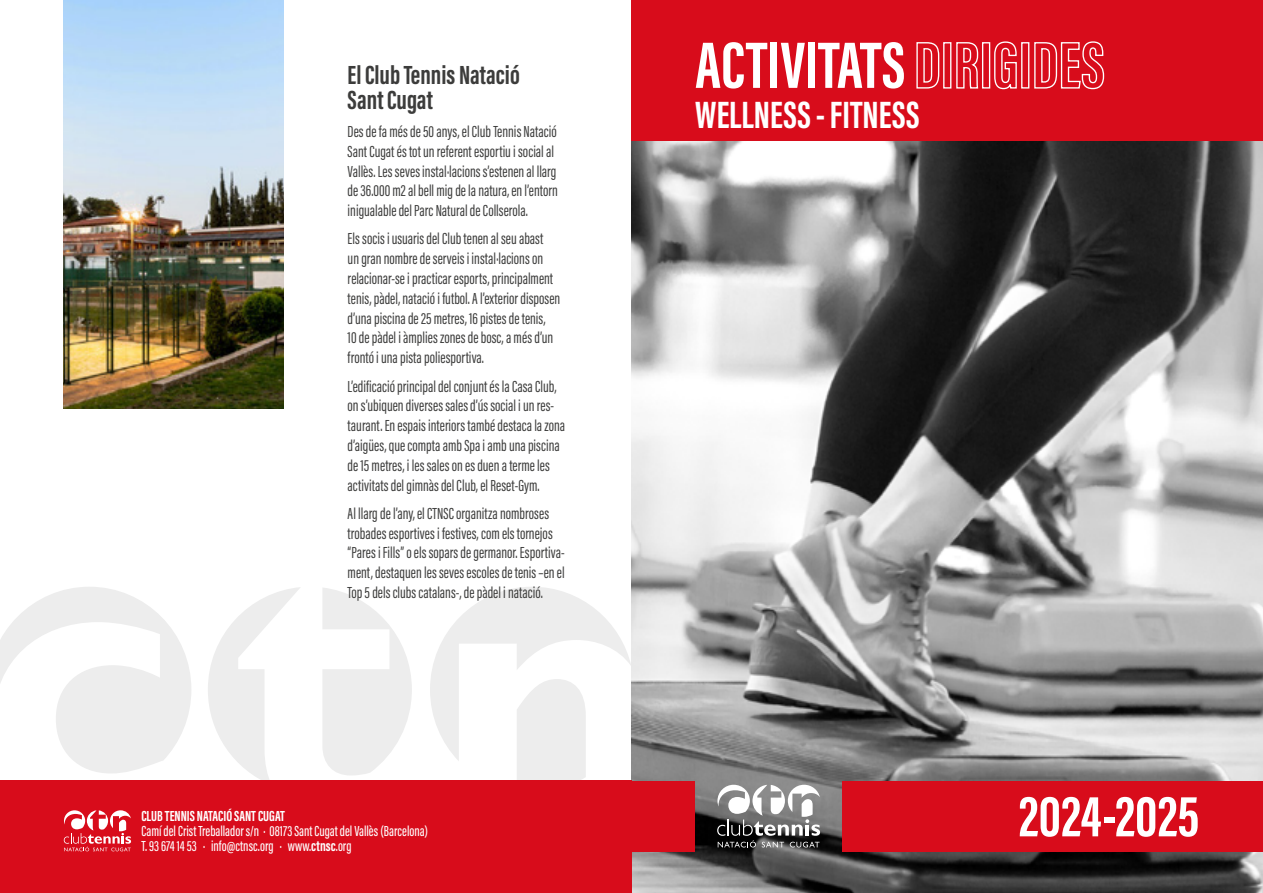
<style>
.page{position:relative;width:1263px;height:893px;background:#fff}
.page>*{position:absolute;margin:0;border:0;box-sizing:border-box;transform-origin:0 0}
.t1{font:700 67.5px "Acumin Pro Extra Cond";color:#fff}
.t2{font:700 60px "Acumin Pro Extra Cond";letter-spacing:.005em;color:#fff}
.t3{font:700 39.15px "Acumin Pro Extra Cond";color:#fff}
.t4{font:700 27px/25px "Acumin Pro Extra Cond";color:#3c3c3b}
.t5{font:16.5px/19.8px "Acumin Pro Extra Cond";color:#3c3c3b}
.t6{font:500 15px/15px "Acumin Pro Extra Cond";color:#fff}
.t7{font:700 15px "Acumin Pro Extra Cond";color:#fff}
.s1{font-weight:700}
</style>
<div class="page">
<img style="left:631px;top:140px;width:632px;height:753px">
<svg style="left:208px;top:587px;width:93px;height:194px"></svg>
<svg style="left:322px;top:588px;width:90px;height:187px"></svg>
<svg style="left:430px;top:587px;width:201px;height:194px"></svg>
<svg style="left:0;top:587px;width:191px;height:186px"></svg>
<img style="left:64px;top:0;width:220px;height:408px">
<div style="left:0;top:781px;width:631px;height:112px;background:#d80c1b"></div>
<div style="left:842px;top:781px;width:421px;height:70px;background:#d80c1b"></div>
<div style="left:631px;top:781px;width:64px;height:70px;background:#d80c1b"></div>
<div style="left:631px;top:0;width:632px;height:140px;background:#d80c1b"></div>
<svg style="left:717px;top:785px;width:103px;height:62px"></svg>
<svg style="left:64px;top:810px;width:67px;height:41px"></svg>
<h3 class="t4" style="left:348px;top:62px;width:174px">El Club Tennis Natació<br>Sant Cugat</h3>
<p class="t5" style="left:348px;top:121px;width:212px">Des de fa més de 50 anys, el Club Tennis Natació Sant Cugat és tot un referent esportiu i social al Vallès. Les seves instal·lacions s’estenen al llarg de 36.000 m2 al bell mig de la natura, en l’entorn inigualable del Parc Natural de Collserola.</p>
<p class="t5" style="left:348px;top:229px;width:214px">Els socis i usuaris del Club tenen al seu abast<br>un gran nombre de serveis i instal·lacions on relacionar-se i practicar esports, principalment tenis, pàdel, natació i futbol. A l’exterior disposen d’una piscina de 25 metres, 16 pistes de tenis,<br>10 de pàdel i àmplies zones de bosc, a més d’un frontó i una pista poliesportiva.</p>
<p class="t5" style="left:348px;top:376px;width:219px">L’edificació principal del conjunt és la Casa Club, on s’ubiquen diverses sales d’ús social i un res&shy;taurant. En espais interiors també destaca la zona d’aigües, que compta amb Spa i amb una piscina de 15 metres, i les sales on es duen a terme les activitats del gimnàs del Club, el Reset-Gym.</p>
<p class="t5" style="left:348px;top:503px;width:219px">Al llarg de l’any, el CTNSC organitza nombroses trobades esportives i festives, com els tornejos “Pares i Fills” o els sopars de germanor. Esportiva&shy;ment, destaquen les seves escoles de tenis –en el Top 5 dels clubs catalans-, de pàdel i natació.</p>
<p class="t7" style="left:141px;top:807px;width:145px">CLUB TENNIS NATACIÓ SANT CUGAT</p>
<p class="t6" style="left:141px;top:824px;width:288px">Camí del Crist Treballador s/n · 08173 Sant Cugat del Vallès (Barcelona)<br>T. 93 674 14 53 · info@ctnsc.org · www.<span class="s1">ctnsc</span>.org</p>
<h1 class="t1" style="left:695px;top:24px;width:411px">ACTIVITATS DIRIGIDES</h1>
<h3 class="t3" style="left:695px;top:90px;width:226px">WELLNESS - FITNESS</h3>
<h2 class="t2" style="left:1019px;top:779px;width:182px">2024-2025</h2>
</div>
